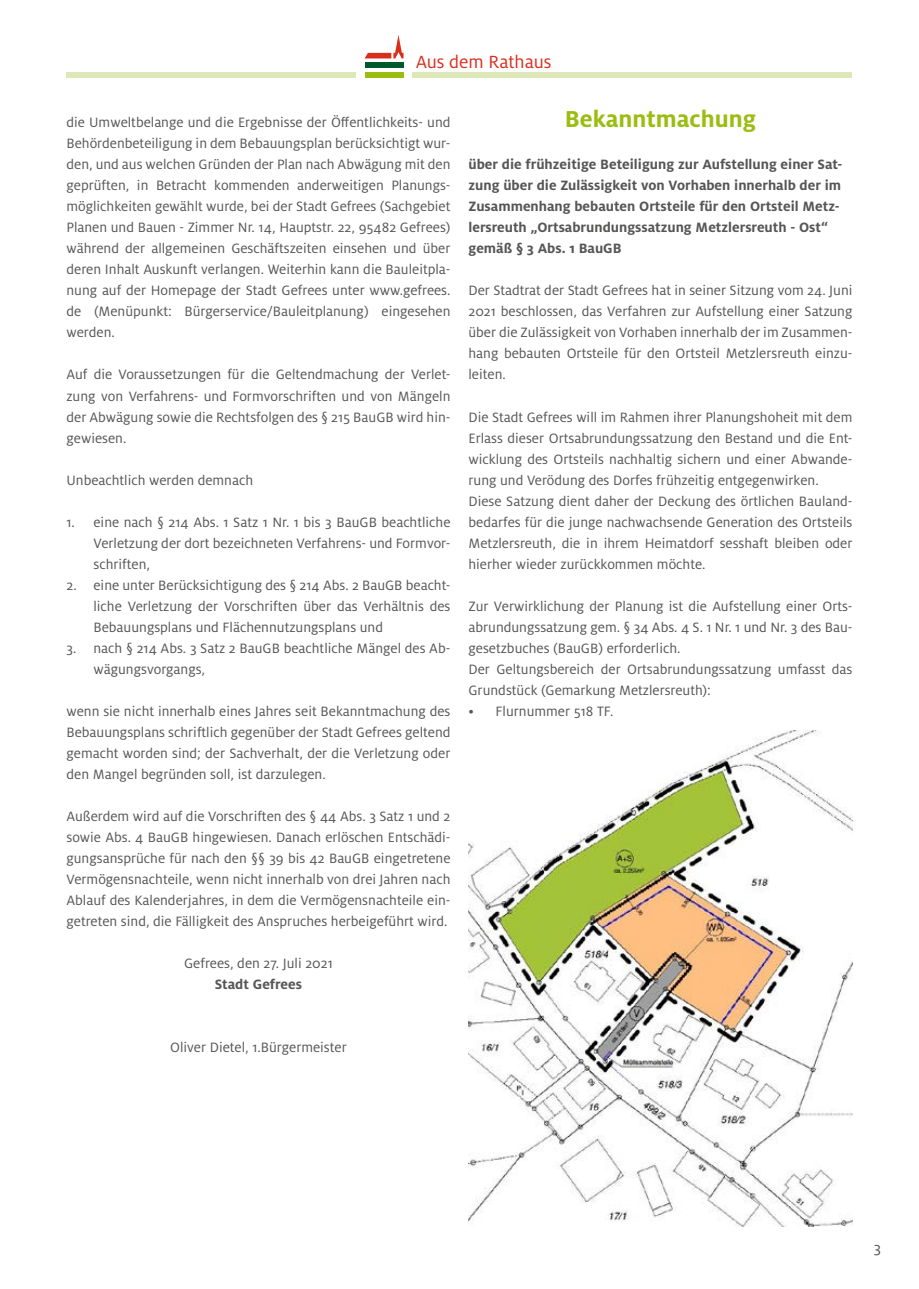
<style>
.page{position:relative;width:919px;height:1289px;background:#fff}
.page>*{position:absolute;margin:0;border:0;box-sizing:border-box;transform-origin:0 0}
.t1{font:700 25.5px "Milo OT";color:#9bbd11}
.t2{font:19.5px "Milo OT";color:#da2e1d}
.t3{font:16.5px "Milo OT";color:#565655}
.t4{font:15px/21px "Milo OT";color:#565655;text-align:justify}
.t5{font:700 15px/21px "Milo OT";color:#565655}
</style>
<div class="page">
<div style="left:364px;top:62px;width:39px;height:6px;background:#00592a"></div>
<div style="left:364px;top:72px;width:39px;height:5px;background:#9bbd11"></div>
<svg style="left:365px;top:35px;width:38px;height:23px"></svg>
<div style="left:412px;top:72px;width:439px;height:5px;background:#dee7b8"></div>
<div style="left:66px;top:72px;width:290px;height:5px;background:#dee7b8"></div>
<img style="left:468px;top:730px;width:384px;height:496px">
<h2 class="t2" style="left:415px;top:51px;width:137px">Aus dem Rathaus</h2>
<p class="t4" style="left:66px;top:112px;width:385px">die Umweltbelange und die Ergebnisse der Öffentlichkeits- und Behördenbeteiligung in dem Bebauungsplan berücksichtigt wur&shy;den, und aus welchen Gründen der Plan nach Abwägung mit den geprüften, in Betracht kommenden anderweitigen Planungs&shy;möglichkeiten gewählt wurde, bei der Stadt Gefrees (Sachgebiet Planen und Bauen - Zimmer Nr. 14, Hauptstr. 22, 95482 Gefrees) während der allgemeinen Geschäftszeiten einsehen und über deren Inhalt Auskunft verlangen. Weiterhin kann die Bauleitpla&shy;nung auf der Homepage der Stadt Gefrees unter www.gefrees. de (Menüpunkt: Bürgerservice/Bauleitplanung) eingesehen werden.</p>
<p class="t4" style="left:66px;top:364px;width:385px">Auf die Voraussetzungen für die Geltendmachung der Verlet&shy;zung von Verfahrens- und Formvorschriften und von Mängeln der Abwägung sowie die Rechtsfolgen des § 215 BauGB wird hin&shy;gewiesen.</p>
<p class="t4" style="left:66px;top:469px;width:188px">Unbeachtlich werden demnach</p>
<p class="t4" style="left:93px;top:511px;width:358px;text-indent:-27px">1. eine nach § 214 Abs. 1 Satz 1 Nr. 1 bis 3 BauGB beachtliche Verletzung der dort bezeichneten Verfahrens- und Formvor&shy;schriften,</p>
<p class="t4" style="left:93px;top:574px;width:358px;text-indent:-27px">2. eine unter Berücksichtigung des § 214 Abs. 2 BauGB beacht&shy;liche Verletzung der Vorschriften über das Verhältnis des Bebauungsplans und Flächennutzungsplans und</p>
<p class="t4" style="left:93px;top:637px;width:358px;text-indent:-27px">3. nach § 214 Abs. 3 Satz 2 BauGB beachtliche Mängel des Ab&shy;wägungsvorgangs,</p>
<p class="t4" style="left:66px;top:700px;width:385px">wenn sie nicht innerhalb eines Jahres seit Bekanntmachung des Bebauungsplans schriftlich gegenüber der Stadt Gefrees geltend gemacht worden sind; der Sachverhalt, der die Verletzung oder den Mangel begründen soll, ist darzulegen.</p>
<p class="t4" style="left:66px;top:805px;width:385px">Außerdem wird auf die Vorschriften des § 44 Abs. 3 Satz 1 und 2 sowie Abs. 4 BauGB hingewiesen. Danach erlöschen Entschädi&shy;gungsansprüche für nach den §§ 39 bis 42 BauGB eingetretene Vermögensnachteile, wenn nicht innerhalb von drei Jahren nach Ablauf des Kalenderjahres, in dem die Vermögensnachteile ein&shy;getreten sind, die Fälligkeit des Anspruches herbeigeführt wird.</p>
<p class="t4" style="left:184px;top:952px;width:150px">Gefrees, den 27. Juli 2021</p>
<p class="t5" style="left:215px;top:973px;width:89px">Stadt Gefrees</p>
<h1 class="t1" style="left:564px;top:104px;width:193px">Bekanntmachung</h1>
<p class="t5" style="left:468px;top:154px;width:375px">über die frühzeitige Beteiligung zur Aufstellung einer Sat&shy;zung über die Zulässigkeit von Vorhaben innerhalb der im Zusammenhang bebauten Ortsteile für den Ortsteil Metz&shy;lersreuth „Ortsabrundungssatzung Metzlersreuth - Ost“ gemäß § 3 Abs. 1 BauGB</p>
<p class="t4" style="left:468px;top:280px;width:385px">Der Stadtrat der Stadt Gefrees hat in seiner Sitzung vom 24. Juni 2021 beschlossen, das Verfahren zur Aufstellung einer Satzung über die Zulässigkeit von Vorhaben innerhalb der im Zusammen&shy;hang bebauten Ortsteile für den Ortsteil Metzlersreuth einzu&shy;leiten.</p>
<p class="t4" style="left:468px;top:406px;width:385px;text-align:left">Die Stadt Gefrees will im Rahmen ihrer Planungshoheit mit dem Erlass dieser Ortsabrundungssatzung den Bestand und die Ent&shy;wicklung des Ortsteils nachhaltig sichern und einer Abwande&shy;rung und Verödung des Dorfes frühzeitig entgegenwirken.<br>Diese Satzung dient daher der Deckung des örtlichen Bauland&shy;bedarfes für die junge nachwachsende Generation des Ortsteils Metzlersreuth, die in ihrem Heimatdorf sesshaft bleiben oder hierher wieder zurückkommen möchte.</p>
<p class="t4" style="left:468px;top:595px;width:385px;text-align:left">Zur Verwirklichung der Planung ist die Aufstellung einer Orts&shy;abrundungssatzung gem. § 34 Abs. 4 S. 1 Nr. 1 und Nr. 3 des Bau&shy;gesetzbuches (BauGB) erforderlich.<br>Der Geltungsbereich der Ortsabrundungssatzung umfasst das Grundstück (Gemarkung Metzlersreuth):</p>
<p class="t4" style="left:468px;top:700px;width:146px">• Flurnummer 518 TF.</p>
<p class="t4" style="left:170px;top:1036px;width:178px">Oliver Dietel, 1.Bürgermeister</p>
<p class="t3" style="left:873px;top:1238px;width:9px">3</p>
</div>
